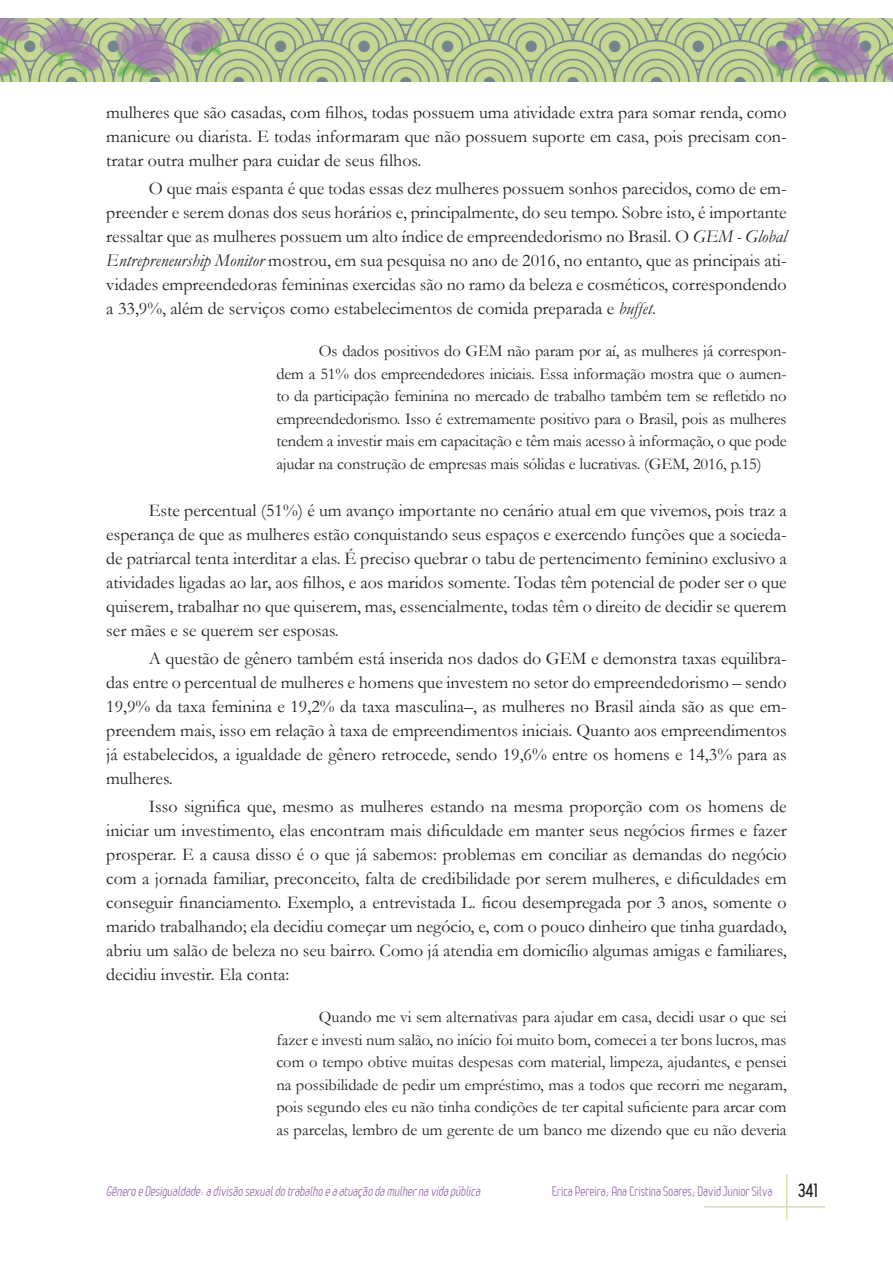
<style>
.page{position:relative;width:893px;height:1263px;background:#fff}
.page>*{position:absolute;margin:0;border:0;box-sizing:border-box;transform-origin:0 0}
.Texto{font:18px/24px "Garamond";color:#231f20;text-align:justify}
.t1{font:700 18px "Leger";color:#231f20}
.Citação{font:16.5px/22.5px "Garamond";letter-spacing:-.005em;color:#231f20;text-align:justify}
.t2{font:italic 13.5px "Leger";color:#9f73af}
.t3{font:13.5px "Leger";color:#9f73af}
.s1{font-style:italic}
</style>
<div class="page">
<hr style="left:786px;top:1174px;width:1px;height:45px;background:#d2e0ac">
<hr style="left:704px;top:1206px;width:121px;height:1px;background:#d2e0ac">
<img style="left:0;top:18px;width:893px;height:64px">
<p class="Texto" style="left:106px;top:100px;width:682px">mulheres que são casadas, com filhos, todas possuem uma atividade extra para somar renda, como manicure ou diarista. E todas informaram que não possuem suporte em casa, pois precisam con&shy;tratar outra mulher para cuidar de seus filhos.</p>
<p class="Texto" style="left:106px;top:176px;width:682px;text-indent:43px">O que mais espanta é que todas essas dez mulheres possuem sonhos parecidos, como de em&shy;preender e serem donas dos seus horários e, principalmente, do seu tempo. Sobre isto, é importante ressaltar que as mulheres possuem um alto índice de empreendedorismo no Brasil. O <span class="s1">GEM - Global Entrepreneurship Monitor</span> mostrou, em sua pesquisa no ano de 2016, no entanto, que as principais ati&shy;vidades empreendedoras femininas exercidas são no ramo da beleza e cosméticos, correspondendo a 33,9%, além de serviços como estabelecimentos de comida preparada e <span class="s1">buffet</span>.</p>
<p class="Citação" style="left:276px;top:339px;width:512px;text-indent:43px">Os dados positivos do GEM não param por aí, as mulheres já correspon&shy;dem a 51% dos empreendedores iniciais. Essa informação mostra que o aumen&shy;to da participação feminina no mercado de trabalho também tem se refletido no empreendedorismo. Isso é extremamente positivo para o Brasil, pois as mulheres tendem a investir mais em capacitação e têm mais acesso à informação, o que pode ajudar na construção de empresas mais sólidas e lucrativas. (GEM, 2016, p.15)</p>
<p class="Texto" style="left:106px;top:498px;width:682px;text-indent:43px">Este percentual (51%) é um avanço importante no cenário atual em que vivemos, pois traz a esperança de que as mulheres estão conquistando seus espaços e exercendo funções que a socieda&shy;de patriarcal tenta interditar a elas. É preciso quebrar o tabu de pertencimento feminino exclusivo a atividades ligadas ao lar, aos filhos, e aos maridos somente. Todas têm potencial de poder ser o que quiserem, trabalhar no que quiserem, mas, essencialmente, todas têm o direito de decidir se querem ser mães e se querem ser esposas.</p>
<p class="Texto" style="left:106px;top:646px;width:682px;text-indent:43px">A questão de gênero também está inserida nos dados do GEM e demonstra taxas equilibra&shy;das entre o percentual de mulheres e homens que investem no setor do empreendedorismo – sendo 19,9% da taxa feminina e 19,2% da taxa masculina–, as mulheres no Brasil ainda são as que em&shy;preendem mais, isso em relação à taxa de empreendimentos iniciais. Quanto aos empreendimentos já estabelecidos, a igualdade de gênero retrocede, sendo 19,6% entre os homens e 14,3% para as mulheres.</p>
<p class="Texto" style="left:106px;top:794px;width:682px;text-indent:43px">Isso significa que, mesmo as mulheres estando na mesma proporção com os homens de iniciar um investimento, elas encontram mais dificuldade em manter seus negócios firmes e fazer prosperar. E a causa disso é o que já sabemos: problemas em conciliar as demandas do negócio com a jornada familiar, preconceito, falta de credibilidade por serem mulheres, e dificuldades em conseguir financiamento. Exemplo, a entrevistada L. ficou desempregada por 3 anos, somente o marido trabalhando; ela decidiu começar um negócio, e, com o pouco dinheiro que tinha guardado, abriu um salão de beleza no seu bairro. Como já atendia em domicílio algumas amigas e familiares, decidiu investir. Ela conta:</p>
<p class="Citação" style="left:276px;top:1005px;width:512px;text-indent:43px">Quando me vi sem alternativas para ajudar em casa, decidi usar o que sei fazer e investi num salão, no início foi muito bom, comecei a ter bons lucros, mas com o tempo obtive muitas despesas com material, limpeza, ajudantes, e pensei na possibilidade de pedir um empréstimo, mas a todos que recorri me negaram, pois segundo eles eu não tinha condições de ter capital suficiente para arcar com as parcelas, lembro de um gerente de um banco me dizendo que eu não deveria</p>
<p class="t2" style="left:106px;top:1183px;width:378px">Gênero eDesigualdade:adivisão sexualdo trabalho eaatuação damulhernavidapública</p>
<p class="t3" style="left:552px;top:1183px;width:222px">Erica Pereira; Ana Cristina Soares; David Junior Silva</p>
<p class="t1" style="left:798px;top:1180px;width:21px">341</p>
</div>
